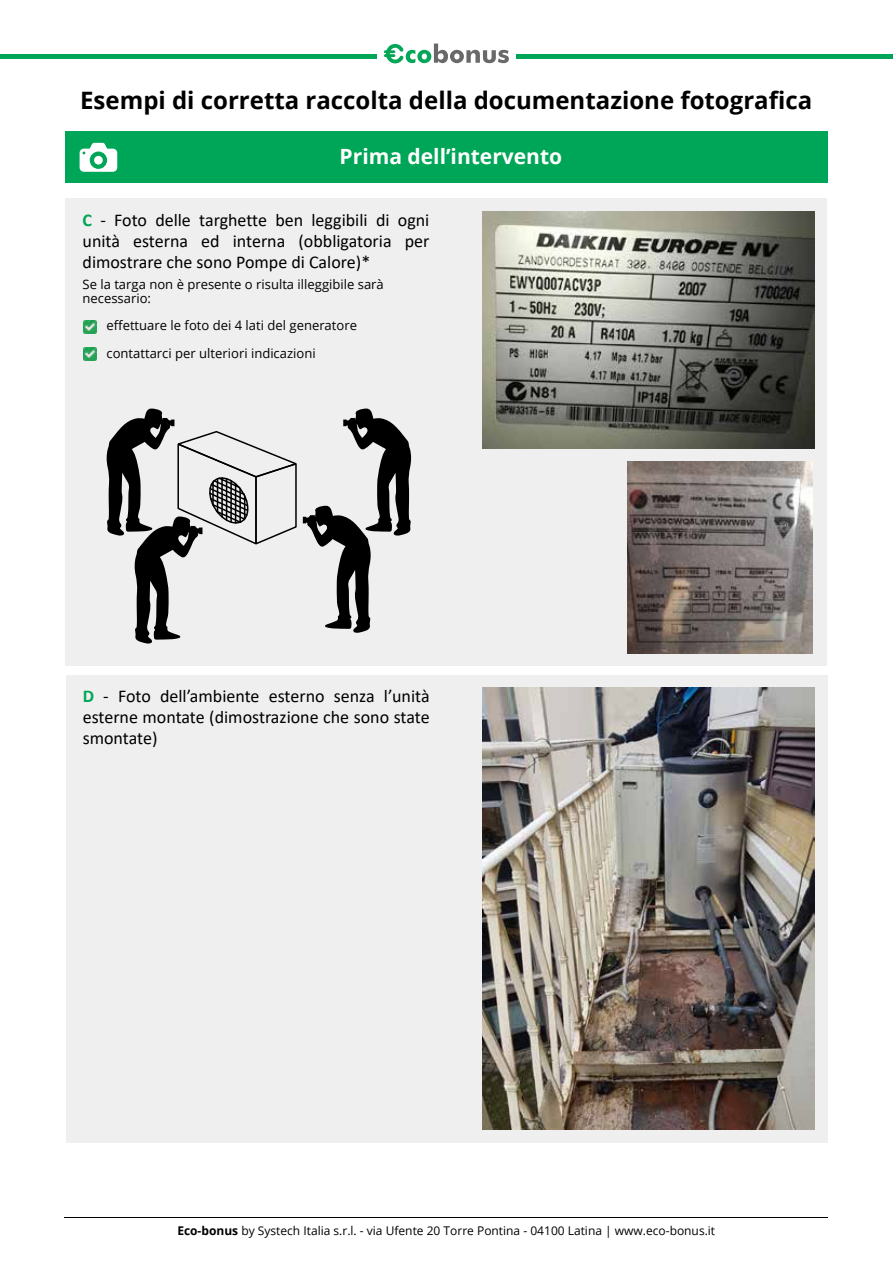
<style>
.page{position:relative;width:893px;height:1263px;background:#fff}
.page>*{position:absolute;margin:0;border:0;box-sizing:border-box;transform-origin:0 0}
.t1{font:700 24px "Open Sans";color:#000}
.t2{font:700 21px "Open Sans";color:#fff}
.t3{font:18px/21px "Calibri";color:#000;text-align:justify}
.t4{font:13.05px/13.8px "Open Sans";color:#000}
.t5{font:12px "Open Sans";color:#000}
.s1{font-weight:700;color:#00a656}
.s2{font-weight:700}
</style>
<div class="page">
<img style="left:65px;top:1217px;width:763px;height:1px">
<svg style="left:384px;top:44px;width:125px;height:20px"></svg>
<div style="left:517px;top:54px;width:376px;height:5px;background:#00a657"></div>
<div style="left:0;top:54px;width:376px;height:5px;background:#00a657"></div>
<div style="left:65px;top:199px;width:761px;height:467px;background:#efefef"></div>
<svg style="left:84px;top:320px;width:12px;height:13px"></svg>
<svg style="left:84px;top:348px;width:12px;height:13px"></svg>
<div style="left:65px;top:131px;width:763px;height:52px;background:#00a657"></div>
<svg style="left:80px;top:143px;width:37px;height:29px"></svg>
<div style="left:94px;top:156px;width:9px;height:9px;background:#fff;border-radius:50%"></div>
<div style="left:67px;top:675px;width:761px;height:467px;background:#efefef"></div>
<svg style="left:106px;top:408px;width:305px;height:236px"></svg>
<img style="left:483px;top:211px;width:331px;height:238px">
<img style="left:628px;top:462px;width:185px;height:192px">
<img style="left:483px;top:687px;width:331px;height:443px">
<h1 class="t1" style="left:80px;top:84px;width:733px">Esempi di corretta raccolta della documentazione fotografica</h1>
<p class="t2" style="left:340px;top:141px;width:224px">Prima dell’intervento</p>
<p class="t3" style="left:83px;top:209px;width:348px"><span class="s1">C</span> - Foto delle targhette ben leggibili di ogni unità esterna ed interna (obbligatoria per dimostrare che sono Pompe di Calore)*</p>
<p class="t4" style="left:83px;top:277px;width:303px">Se la targa non è presente o risulta illeggibile sarà necessario:</p>
<p class="t4" style="left:107px;top:311px;width:252px;line-height:27.6px">effettuare le foto dei 4 lati del generatore contattarci per ulteriori indicazioni</p>
<p class="t3" style="left:83px;top:685px;width:348px"><span class="s1">D</span> - Foto dell’ambiente esterno senza l’unità esterne montate (dimostrazione che sono state smontate)</p>
<p class="t5" style="left:177px;top:1222px;width:539px"><span class="s2">Eco-bonus</span> by Systech Italia s.r.l. - via Ufente 20 Torre Pontina - 04100 Latina | www.eco-bonus.it</p>
</div>
